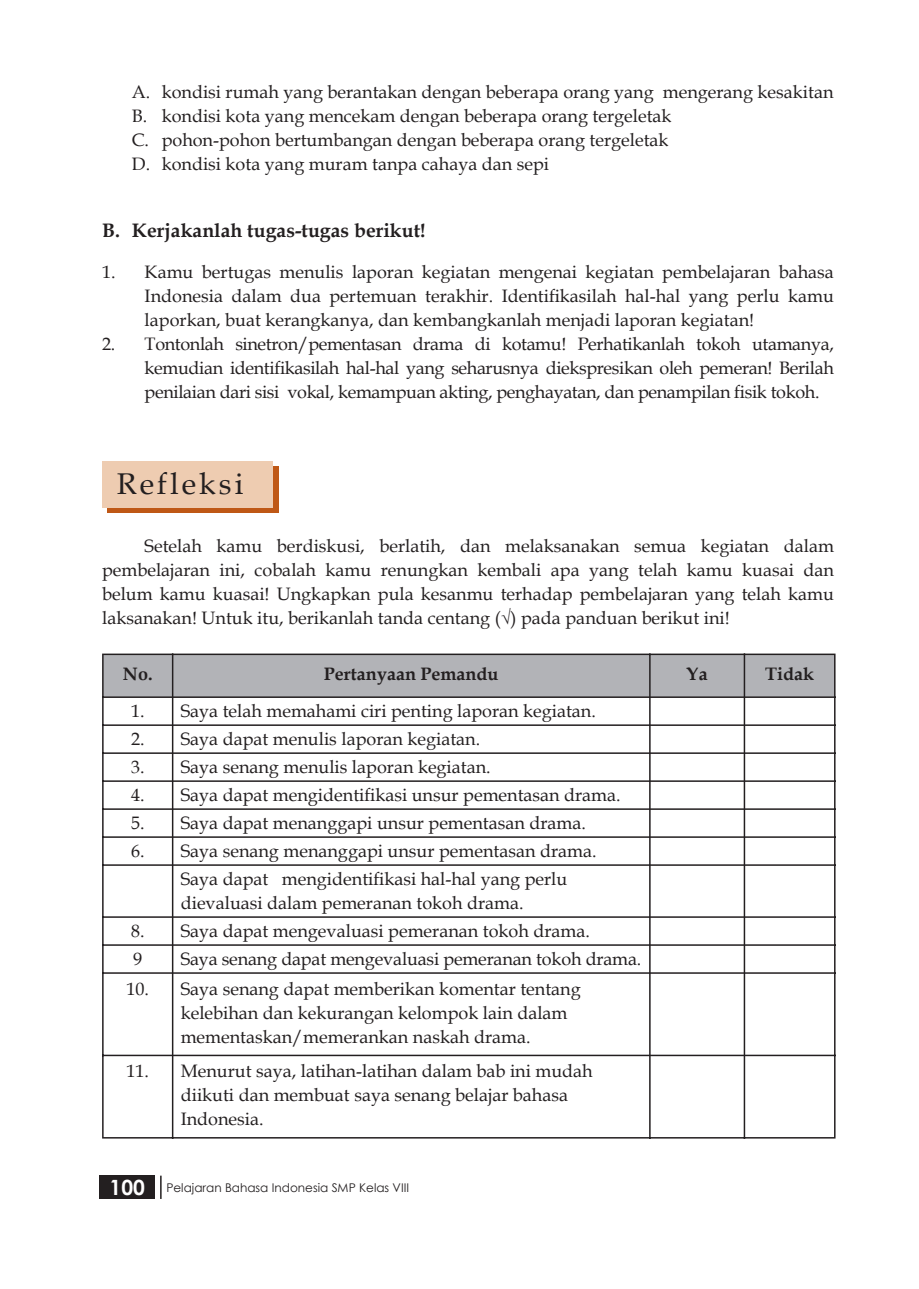
<style>
.page{position:relative;width:919px;height:1289px;background:#fff}
.page>*{position:absolute;margin:0;border:0;box-sizing:border-box;transform-origin:0 0}
.t1{font:30px "Book Antiqua";letter-spacing:.1em;color:#231f20}
.sub_bab{font:700 19.5px "Book Antiqua";color:#231f20}
.Isi{font:18px/24px "Book Antiqua";color:#231f20;text-align:justify}
.isi_3{font:18px "Book Antiqua";color:#231f20}
.Isi-2{font:700 18px "Book Antiqua";color:#231f20}
.t2{font:12px "Century Gothic";color:#231f20}
.s1{font-weight:700;font-size:21px;color:#fff}
</style>
<div class="page">
<div style="left:99px;top:1175px;width:55px;height:23px;background:#231f20"></div>
<hr style="left:160px;top:1175px;width:2px;height:23px;background:#231f20">
<hr style="left:102px;top:865px;width:2px;height:51px;background:#231f20">
<hr style="left:172px;top:865px;width:1px;height:51px;background:#231f20">
<hr style="left:649px;top:865px;width:1px;height:51px;background:#231f20">
<svg style="left:102px;top:653px;width:733px;height:212px"></svg>
<hr style="left:743px;top:865px;width:2px;height:51px;background:#231f20">
<hr style="left:834px;top:865px;width:1px;height:51px;background:#231f20">
<hr style="left:102px;top:916px;width:71px;height:1px;background:#231f20">
<hr style="left:102px;top:917px;width:2px;height:27px;background:#231f20">
<hr style="left:173px;top:916px;width:477px;height:1px;background:#231f20">
<hr style="left:650px;top:916px;width:95px;height:1px;background:#231f20">
<hr style="left:745px;top:916px;width:90px;height:1px;background:#231f20">
<hr style="left:743px;top:917px;width:2px;height:27px;background:#231f20">
<hr style="left:102px;top:944px;width:71px;height:1px;background:#231f20">
<hr style="left:102px;top:945px;width:2px;height:27px;background:#231f20">
<hr style="left:173px;top:944px;width:477px;height:1px;background:#231f20">
<svg style="left:172px;top:917px;width:1px;height:55px"></svg>
<hr style="left:650px;top:944px;width:95px;height:1px;background:#231f20">
<svg style="left:649px;top:917px;width:1px;height:55px"></svg>
<hr style="left:745px;top:944px;width:90px;height:1px;background:#231f20">
<hr style="left:743px;top:945px;width:2px;height:27px;background:#231f20">
<hr style="left:102px;top:972px;width:71px;height:1px;background:#231f20">
<hr style="left:102px;top:973px;width:2px;height:81px;background:#231f20">
<hr style="left:173px;top:972px;width:477px;height:1px;background:#231f20">
<hr style="left:172px;top:973px;width:1px;height:81px;background:#231f20">
<hr style="left:650px;top:972px;width:95px;height:1px;background:#231f20">
<hr style="left:649px;top:973px;width:1px;height:81px;background:#231f20">
<hr style="left:745px;top:972px;width:90px;height:1px;background:#231f20">
<svg style="left:834px;top:917px;width:1px;height:55px"></svg>
<hr style="left:743px;top:973px;width:2px;height:81px;background:#231f20">
<hr style="left:834px;top:973px;width:1px;height:81px;background:#231f20">
<hr style="left:102px;top:1054px;width:71px;height:2px;background:#231f20">
<hr style="left:102px;top:1056px;width:2px;height:80px;background:#231f20">
<hr style="left:173px;top:1054px;width:477px;height:2px;background:#231f20">
<hr style="left:172px;top:1056px;width:1px;height:82px;background:#231f20">
<hr style="left:650px;top:1054px;width:95px;height:2px;background:#231f20">
<hr style="left:649px;top:1056px;width:1px;height:82px;background:#231f20">
<hr style="left:745px;top:1054px;width:90px;height:2px;background:#231f20">
<hr style="left:743px;top:1056px;width:2px;height:82px;background:#231f20">
<hr style="left:834px;top:1056px;width:1px;height:80px;background:#231f20">
<hr style="left:102px;top:1136px;width:70px;height:2px;background:#231f20">
<hr style="left:173px;top:1136px;width:476px;height:2px;background:#231f20">
<hr style="left:650px;top:1136px;width:93px;height:2px;background:#231f20">
<hr style="left:745px;top:1136px;width:90px;height:2px;background:#231f20">
<div style="left:107px;top:466px;width:172px;height:46px;background:#bf5816"></div>
<div style="left:102px;top:461px;width:170px;height:47px;background:#eeccb1"></div>
<p class="isi_3" style="left:132px;top:79px;width:703px">A. kondisi rumah yang berantakan dengan beberapa orang yang mengerang kesakitan</p>
<p class="isi_3" style="left:132px;top:103px;width:541px">B. kondisi kota yang mencekam dengan beberapa orang tergeletak</p>
<p class="isi_3" style="left:132px;top:127px;width:538px">C. pohon-pohon bertumbangan dengan beberapa orang tergeletak</p>
<p class="isi_3" style="left:132px;top:151px;width:419px">D. kondisi kota yang muram tanpa cahaya dan sepi</p>
<p class="sub_bab" style="left:102px;top:217px;width:325px">B. Kerjakanlah tugas-tugas berikut!</p>
<p class="Isi" style="left:145px;top:259px;width:690px;text-indent:-43px">1. Kamu bertugas menulis laporan kegiatan mengenai kegiatan pembelajaran bahasa Indonesia dalam dua pertemuan terakhir. Identifikasilah hal-hal yang perlu kamu laporkan, buat kerangkanya, dan kembangkanlah menjadi laporan kegiatan!</p>
<p class="Isi" style="left:145px;top:331px;width:690px;text-indent:-43px">2. Tontonlah sinetron/pementasan drama di kotamu! Perhatikanlah tokoh utamanya, kemudian identifikasilah hal-hal yang seharusnya diekspresikan oleh pemeran! Berilah penilaian dari sisi vokal, kemampuan akting, penghayatan, dan penampilan fisik tokoh.</p>
<p class="t1" style="left:117px;top:462px;width:128px">Refleksi</p>
<p class="Isi" style="left:102px;top:533px;width:733px;text-indent:43px">Setelah kamu berdiskusi, berlatih, dan melaksanakan semua kegiatan dalam pembelajaran ini, cobalah kamu renungkan kembali apa yang telah kamu kuasai dan belum kamu kuasai! Ungkapkan pula kesanmu terhadap pembelajaran yang telah kamu laksanakan! Untuk itu, berikanlah tanda centang (√) pada panduan berikut ini!</p>
<p class="Isi-2" style="left:123px;top:661px;width:31px">No.</p>
<p class="Isi-2" style="left:324px;top:661px;width:176px">Pertanyaan Pemandu</p>
<p class="Isi-2" style="left:686px;top:661px;width:23px">Ya</p>
<p class="Isi-2" style="left:765px;top:661px;width:50px">Tidak</p>
<p class="Isi" style="left:131px;top:698px;width:15px">1.</p>
<p class="Isi" style="left:181px;top:698px;width:416px">Saya telah memahami ciri penting laporan kegiatan.</p>
<p class="Isi" style="left:131px;top:726px;width:15px">2.</p>
<p class="Isi" style="left:181px;top:726px;width:301px">Saya dapat menulis laporan kegiatan.</p>
<p class="Isi" style="left:131px;top:754px;width:15px">3.</p>
<p class="Isi" style="left:181px;top:754px;width:311px">Saya senang menulis laporan kegiatan.</p>
<p class="Isi" style="left:131px;top:782px;width:15px">4.</p>
<p class="Isi" style="left:181px;top:782px;width:441px">Saya dapat mengidentifikasi unsur pementasan drama.</p>
<p class="Isi" style="left:131px;top:810px;width:15px">5.</p>
<p class="Isi" style="left:181px;top:810px;width:407px">Saya dapat menanggapi unsur pementasan drama.</p>
<p class="Isi" style="left:131px;top:838px;width:15px">6.</p>
<p class="Isi" style="left:181px;top:838px;width:417px">Saya senang menanggapi unsur pementasan drama.</p>
<p class="Isi" style="left:181px;top:866px;width:388px">Saya dapat mengidentifikasi hal-hal yang perlu dievaluasi dalam pemeranan tokoh drama.</p>
<p class="Isi" style="left:131px;top:918px;width:15px">8.</p>
<p class="Isi" style="left:181px;top:918px;width:410px">Saya dapat mengevaluasi pemeranan tokoh drama.</p>
<p class="Isi" style="left:133px;top:946px;width:10px">9</p>
<p class="Isi" style="left:181px;top:946px;width:462px">Saya senang dapat mengevaluasi pemeranan tokoh drama.</p>
<p class="Isi" style="left:126px;top:976px;width:24px">10.</p>
<p class="Isi" style="left:181px;top:976px;width:401px;text-align:left">Saya senang dapat memberikan komentar tentang kelebihan dan kekurangan kelompok lain dalam mementaskan/memerankan naskah drama.</p>
<p class="Isi" style="left:126px;top:1058px;width:24px">11.</p>
<p class="Isi" style="left:181px;top:1058px;width:413px;text-align:left">Menurut saya, latihan-latihan dalam bab ini mudah diikuti dan membuat saya senang belajar bahasa<br>Indonesia.</p>
<p class="t2" style="left:109px;top:1178px;width:301px"><span class="s1">100</span> Pelajaran Bahasa Indonesia SMP Kelas VIII</p>
</div>
